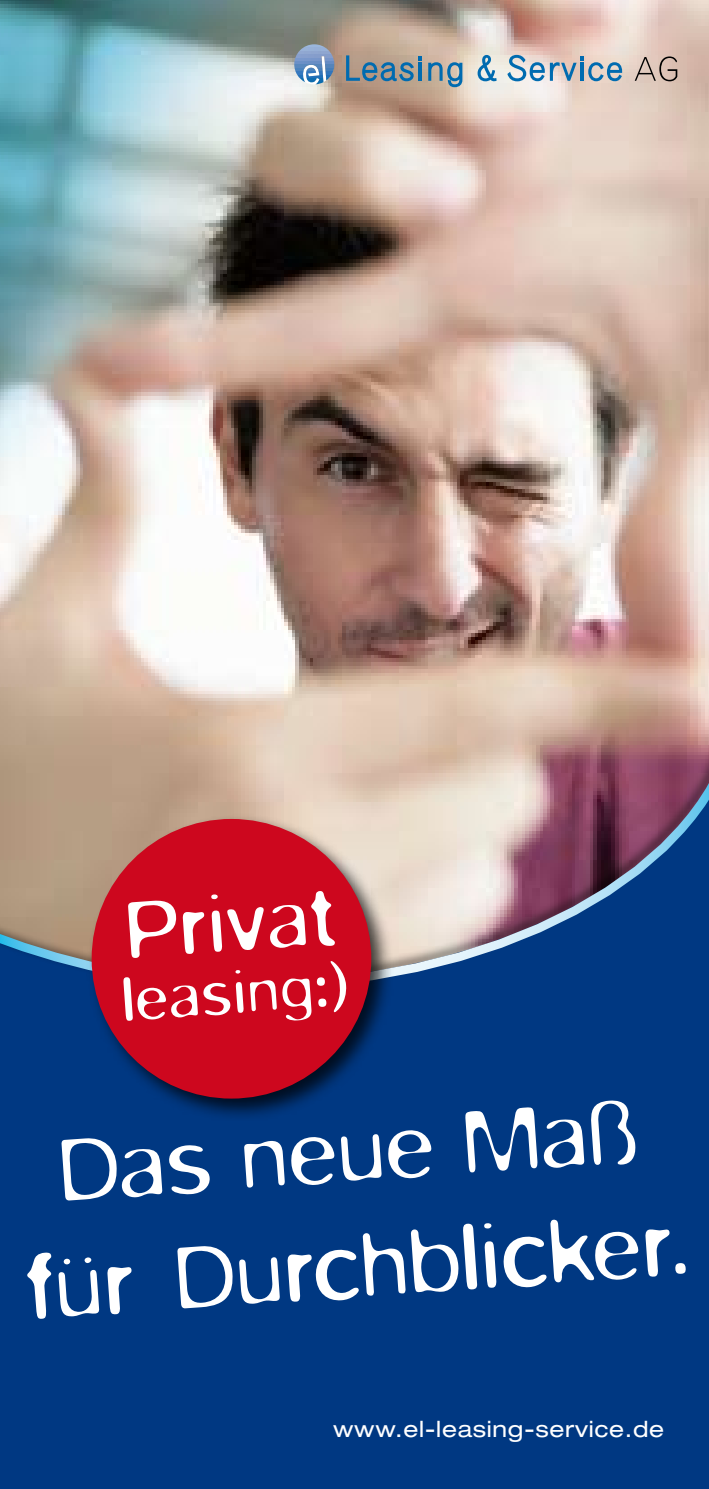
<style>
.page{position:relative;width:709px;height:1489px;background:#fff}
.page>*{position:absolute;margin:0;border:0;box-sizing:border-box;transform-origin:0 0}
.t1{font:300 101px/115.5px "Blur";color:#fff;text-align:center}
.t2{font:300 89.5px "Blur";color:#fff}
.t3{font:300 66.75px "Blur";color:#fff}
.t4{font:expanded 22.5px "Helvetica Neue";letter-spacing:.03em;color:#fff}
</style>
<div class="page">
<img style="left:0;top:0;width:709px;height:685px">
<div style="left:0;top:993px;width:709px;height:495px;background:#003882"></div>
<svg style="left:0;top:689px;width:709px;height:304px;background:#a09297"></svg>
<div style="left:86px;top:813px;width:307px;height:307px;background:#000;opacity:.75"></div>
<div style="left:92px;top:819px;width:279px;height:279px;background:#cd071e;border-radius:50%"></div>
<svg style="left:346px;top:55px;width:76px;height:26px;background:#7f8e96"></svg>
<hr style="left:418px;top:63px;width:4px;height:18px;background:#006bb0">
<svg style="left:477px;top:55px;width:19px;height:26px"></svg>
<svg style="left:634px;top:56px;width:43px;height:25px"></svg>
<svg style="left:428px;top:62px;width:34px;height:25px"></svg>
<svg style="left:507px;top:55px;width:115px;height:26px;background:#a7b8c5"></svg>
<hr style="left:580px;top:63px;width:3px;height:18px;background:#006bb0">
<img style="left:294px;top:44px;width:40px;height:40px">
<p class="t2" style="left:122px;top:880px;width:212px;rotate:-4deg">Privat</p>
<p class="t3" style="left:119px;top:962px;width:228px;rotate:-4deg">leasing:)</p>
<p class="t1" style="left:13px;top:1114px;width:665px;rotate:-4deg">Das neue Maß für Durchblicker.</p>
<p class="t4" style="left:333px;top:1415px;width:332px">www.el-leasing-service.de</p>
</div>
